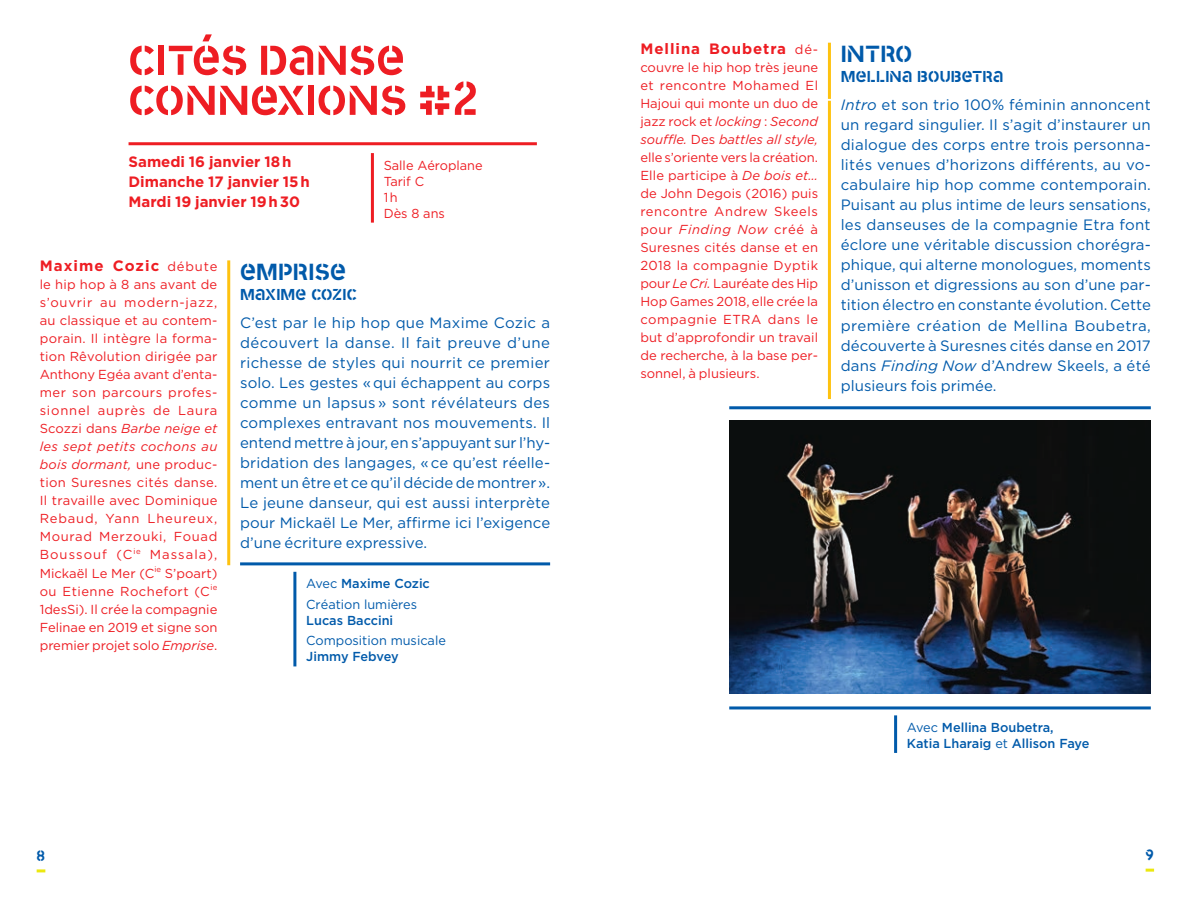
<style>
.page{position:relative;width:1191px;height:897px;background:#fff}
.page>*{position:absolute;margin:0;border:0;box-sizing:border-box;transform-origin:0 0}
._01_TITRE{font:50px/40px "Designal Stencil";letter-spacing:.01em;color:#ee1d23}
._01_TITRE_alt{font:28px "Designal Stencil";letter-spacing:.005em;color:#015aaa}
._02_SOUS-TITRE_MES_a{font:19px "Designal Stencil";letter-spacing:.01em;color:#015aaa}
.t1{font:16px "Designal Stencil";color:#015aaa}
._03_TEXTE{font:15px/20px "Gotham HTF";color:#015aaa;text-align:justify}
._03_TEXTE_dernier{font:15px/20px "Gotham HTF";color:#015aaa;text-align:justify}
._5-DATES{font:700 15px/20px "Gotham HTF";color:#ee1d23}
._04_BIO{font:700 15px "Gotham HTF";letter-spacing:.065em;color:#ee1d23}
._04_BIO-2{font:13px/18px "Gotham HTF";color:#ee1d23;text-align:justify}
._6-COLONNE_de_SUITE{font:500 13px/16px "Gotham HTF";color:#015aaa}
._6-COLONNE_de_SUITE-2{font:13px/16px "Gotham HTF";color:#015aaa}
._6-COLONNE_de_SUITE-3{font:13px/16px "Gotham HTF";color:#ee1d23}
.s1{font-weight:400;font-size:13px}
.s2{font-style:italic}
.s3{font-weight:400}
.s4{font-weight:500}
</style>
<div class="page">
<svg style="left:37px;top:869px;width:8px;height:3px"></svg>
<svg style="left:1145px;top:868px;width:9px;height:3px"></svg>
<hr style="left:828px;top:43px;width:3px;height:56px;background:#fec210">
<hr style="left:828px;top:101px;width:3px;height:298px;background:#fec210">
<hr style="left:227px;top:260px;width:3px;height:305px;background:#fec210">
<hr style="left:240px;top:562px;width:310px;height:3px;background:#015aaa">
<hr style="left:129px;top:142px;width:408px;height:3px;background:#ee1d23">
<hr style="left:371px;top:153px;width:3px;height:70px;background:#ee1d23">
<hr style="left:894px;top:715px;width:3px;height:38px;background:#015aaa">
<hr style="left:293px;top:572px;width:3px;height:94px;background:#015aaa">
<hr style="left:729px;top:706px;width:421px;height:3px;background:#015aaa">
<hr style="left:729px;top:406px;width:421px;height:3px;background:#015aaa">
<img style="left:729px;top:420px;width:421px;height:274px">
<p class="_01_TITRE" style="left:129px;top:40px;width:351px">CITÉS DANSE<br>CONNEXIONS #2</p>
<p class="_5-DATES" style="left:129px;top:151px;width:183px">Samedi 16 janvier 18h<br>Dimanche 17 janvier 15h<br>Mardi 19 janvier 19h30</p>
<p class="_6-COLONNE_de_SUITE-3" style="left:384px;top:157px;width:100px">Salle Aéroplane<br>Tarif C<br>1h<br>Dès 8 ans</p>
<p class="_04_BIO" style="left:40px;top:257px;width:179px">Maxime Cozic <span class="s1">débute</span></p>
<p class="_04_BIO-2" style="left:40px;top:275px;width:179px">le hip hop à 8 ans avant de s’ouvrir au modern-jazz, au classique et au contem&shy;porain. Il intègre la forma&shy;tion Rêvolution dirigée par Anthony Egéa avant d’enta&shy;mer son parcours profes&shy;sionnel auprès de Laura Scozzi dans <span class="s2">Barbe neige et les sept petits cochons au bois dormant,</span> une produc&shy;tion Suresnes cités danse.<br>Il travaille avec Dominique Rebaud, Yann Lheureux, Mourad Merzouki, Fouad Boussouf (C<sup>ie</sup> Massala), Mickaël Le Mer (C<sup>ie</sup> S’poart) ou Etienne Rochefort (C<sup>ie </sup>1desSi). Il crée la compagnie Felinae en 2019 et signe son premier projet solo <span class="s2">Emprise</span>.</p>
<p class="_01_TITRE_alt" style="left:240px;top:256px;width:107px">EMPRISE</p>
<p class="_02_SOUS-TITRE_MES_a" style="left:240px;top:283px;width:118px">MAXIME COZIC</p>
<p class="_03_TEXTE_dernier" style="left:240px;top:312px;width:312px">C’est par le hip hop que Maxime Cozic a découvert la danse. Il fait preuve d’une richesse de styles qui nourrit ce premier solo. Les gestes «qui échappent au corps comme un lapsus » sont révélateurs des complexes entravant nos mouvements. Il entend mettre à jour, en s’appuyant sur l’hy&shy;bridation des langages, « ce qu’est réelle&shy;ment un être et ce qu’il décide de montrer».<br>Le jeune danseur, qui est aussi interprète pour Mickaël Le Mer, affirme ici l’exigence d’une écriture expressive.</p>
<p class="_6-COLONNE_de_SUITE" style="left:306px;top:575px;width:125px"><span class="s3">Avec</span> Maxime Cozic</p>
<p class="_6-COLONNE_de_SUITE-2" style="left:306px;top:596px;width:112px">Création lumières<br><span class="s4">Lucas Baccini</span></p>
<p class="_6-COLONNE_de_SUITE-2" style="left:306px;top:632px;width:141px">Composition musicale<br><span class="s4">Jimmy Febvey</span></p>
<p class="_04_BIO" style="left:640px;top:40px;width:179px">Mellina Boubetra <span class="s1">dé-</span></p>
<p class="_04_BIO-2" style="left:640px;top:58px;width:179px">couvre le hip hop très jeune et rencontre Mohamed El Hajoui qui monte un duo de jazz rock et <span class="s2">locking</span> : <span class="s2">Second souffle.</span> Des <span class="s2">battles all style, </span>elle s’oriente vers la création.<br>Elle participe à <span class="s2">De bois et… </span>de John Degois (2016) puis rencontre Andrew Skeels pour <span class="s2">Finding Now</span> créé à Suresnes cités danse et en 2018 la compagnie Dyptik pour <span class="s2">Le Cri.</span> Lauréate des Hip Hop Games 2018, elle crée la compagnie ETRA dans le but d’approfondir un travail de recherche, à la base per&shy;sonnel, à plusieurs.</p>
<p class="_01_TITRE_alt" style="left:840px;top:38px;width:73px">INTRO</p>
<p class="_02_SOUS-TITRE_MES_a" style="left:840px;top:66px;width:164px">MELLINA BOUBETRA</p>
<p class="_03_TEXTE" style="left:840px;top:95px;width:312px"><span class="s2">Intro</span> et son trio 100% féminin annoncent un regard singulier. Il s’agit d’instaurer un dialogue des corps entre trois personna&shy;lités venues d’horizons différents, au vo&shy;cabulaire hip hop comme contemporain.<br>Puisant au plus intime de leurs sensations, les danseuses de la compagnie Etra font éclore une véritable discussion chorégra&shy;phique, qui alterne monologues, moments d’unisson et digressions au son d’une par&shy;tition électro en constante évolution. Cette première création de Mellina Boubetra, découverte à Suresnes cités danse en 2017 dans <span class="s2">Finding Now</span> d’Andrew Skeels, a été plusieurs fois primée.</p>
<p class="_6-COLONNE_de_SUITE" style="left:907px;top:719px;width:184px"><span class="s3">Avec</span> Mellina Boubetra,<br>Katia Lharaig <span class="s3">et</span> Allison Faye</p>
<p class="t1" style="left:37px;top:847px;width:10px">8</p>
<p class="t1" style="left:1145px;top:846px;width:10px">9</p>
</div>
